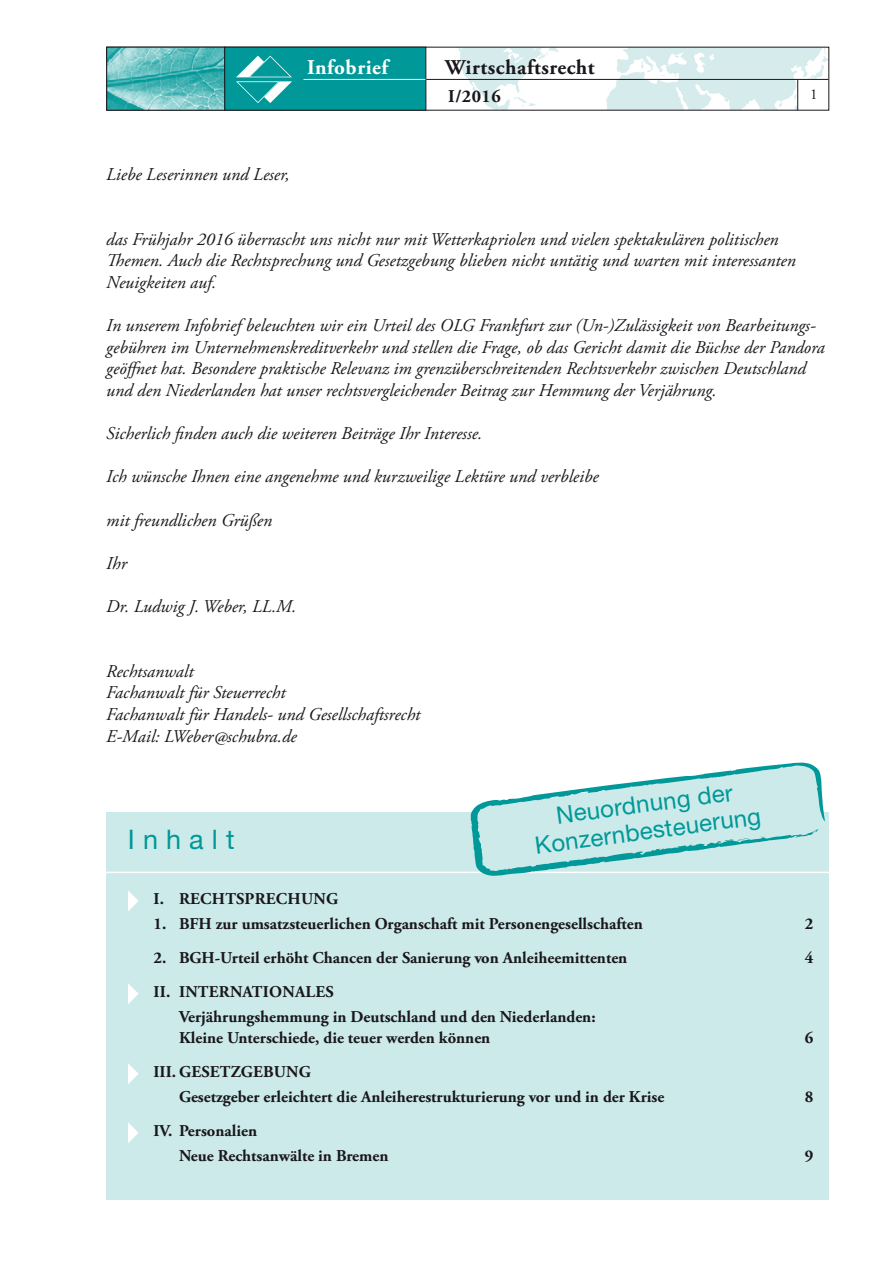
<style>
.page{position:relative;width:893px;height:1263px;background:#fff}
.page>*{position:absolute;margin:0;border:0;box-sizing:border-box;transform-origin:0 0}
.t1{font:27px "Helvetica Neue";letter-spacing:.3em;color:#009898}
.t2{font:24px/27px "Helvetica Neue";color:#009898;text-align:center}
.t3{font:700 21px "Adobe Garamond Pro";letter-spacing:.025em;color:#1a171c}
.t4{font:700 21px "Adobe Garamond Pro";letter-spacing:.025em;color:#fff}
.t5{font:italic 18px/21.6px "Adobe Garamond Pro";color:#1a171c}
.t6{font:700 18px "Adobe Garamond Pro";color:#1a171c}
.t7{font:700 16.5px/25.2px "Adobe Garamond Pro";color:#1a171c}
.t8{font:15px "Adobe Garamond Pro";color:#1a171c}
</style>
<div class="page">
<svg style="left:426px;top:49px;width:401px;height:60px"></svg>
<div style="left:798px;top:79px;width:31px;height:32px;background:#fff"></div>
<img style="left:108px;top:49px;width:115px;height:60px">
<div style="left:106px;top:47px;width:119px;height:64px;border:1px solid #1a171c"></div>
<div style="left:225px;top:47px;width:201px;height:63px;background:#009898"></div>
<div style="left:224px;top:47px;width:202px;height:64px;border:1px solid #1a171c"></div>
<svg style="left:236px;top:56px;width:56px;height:47px"></svg>
<hr style="left:426px;top:79px;width:403px;height:1px;background:#1a171c">
<hr style="left:303px;top:79px;width:122px;height:1px;background:#fff">
<hr style="left:797px;top:80px;width:1px;height:30px;background:#1a171c">
<div style="left:106px;top:813px;width:723px;height:387px;background:#cceaea"></div>
<svg style="left:128px;top:890px;width:11px;height:21px"></svg>
<svg style="left:128px;top:983px;width:11px;height:21px"></svg>
<svg style="left:128px;top:1063px;width:11px;height:21px"></svg>
<svg style="left:128px;top:1122px;width:11px;height:21px"></svg>
<hr style="left:101px;top:872px;width:764px;height:1px;background:#fff">
<svg style="left:469px;top:762px;width:356px;height:114px"></svg>
<p class="t4" style="left:307px;top:55px;width:82px">Infobrief</p>
<p class="t3" style="left:445px;top:55px;width:151px">Wirtschaftsrecht</p>
<p class="t6" style="left:448px;top:86px;width:54px">I/2016</p>
<p class="t5" style="left:106px;top:164px;width:185px">Liebe Leserinnen und Leser,</p>
<p class="t8" style="left:810px;top:86px;width:9px">1</p>
<p class="t5" style="left:106px;top:229px;width:691px">das Frühjahr 2016 überrascht uns nicht nur mit Wetterkapriolen und vielen spektakulären politischen<br>Themen. Auch die Rechtsprechung und Gesetzgebung blieben nicht untätig und warten mit interessanten<br>Neuigkeiten auf.</p>
<p class="t5" style="left:106px;top:315px;width:720px">In unserem Infobrief beleuchten wir ein Urteil des OLG Frankfurt zur (Un-)Zulässigkeit von Bearbeitungs&shy;gebühren im Unternehmenskreditverkehr und stellen die Frage, ob das Gericht damit die Büchse der Pandora geöffnet hat. Besondere praktische Relevanz im grenzüberschreitenden Rechtsverkehr zwischen Deutschland und den Niederlanden hat unser rechtsvergleichender Beitrag zur Hemmung der Verjährung.</p>
<p class="t5" style="left:106px;top:423px;width:378px">Sicherlich finden auch die weiteren Beiträge Ihr Interesse.</p>
<p class="t5" style="left:106px;top:466px;width:494px">Ich wünsche Ihnen eine angenehme und kurzweilige Lektüre und verbleibe</p>
<p class="t5" style="left:106px;top:509px;width:167px">mit freundlichen Grüßen</p>
<p class="t5" style="left:106px;top:553px;width:22px">Ihr</p>
<p class="t5" style="left:106px;top:596px;width:192px">Dr. Ludwig J. Weber, LL.M.</p>
<p class="t5" style="left:106px;top:661px;width:315px">Rechtsanwalt<br>Fachanwalt für Steuerrecht<br>Fachanwalt für Handels- und Gesellschaftsrecht<br>E-Mail: LWeber@schubra.de</p>
<h1 class="t1" style="left:128px;top:823px;width:108px">Inhalt</h1>
<h2 class="t2" style="left:530px;top:804px;width:229px;rotate:-7deg">Neuordnung der<br>Konzernbesteuerung</h2>
<p class="t7" style="left:153px;top:886px;width:186px">I. Rechtsprechung</p>
<p class="t7" style="left:153px;top:912px;width:491px">1. BFH zur umsatzsteuerlichen Organschaft mit Personengesellschaften</p>
<p class="t7" style="left:805px;top:912px;width:10px">2</p>
<p class="t7" style="left:153px;top:945px;width:475px">2. BGH -Urteil erhöht Chancen der Sanierung von Anleiheemittenten</p>
<p class="t7" style="left:805px;top:945px;width:10px">4</p>
<p class="t7" style="left:179px;top:979px;width:418px;text-indent:-26px">II. Internatio nales<br>Verjährungshemmung in Deutschland und den Niederlanden:</p>
<p class="t7" style="left:179px;top:1025px;width:313px">Kleine Unterschiede, die teuer werden können</p>
<p class="t7" style="left:805px;top:1025px;width:10px">6</p>
<p class="t7" style="left:153px;top:1059px;width:159px">III. Gesetzgebung</p>
<p class="t7" style="left:128px;top:1084px;width:14px">G</p>
<p class="t7" style="left:191px;top:1084px;width:475px">esetzgeber erleichtert die Anleiherestrukturierung vor und in der Krise</p>
<p class="t7" style="left:805px;top:1084px;width:10px">8</p>
<p class="t7" style="left:153px;top:1118px;width:105px">IV. Personalien</p>
<p class="t7" style="left:128px;top:1143px;width:23px">N</p>
<p class="t7" style="left:191px;top:1143px;width:199px">eue Rechtsanwälte in Bremen</p>
<p class="t7" style="left:805px;top:1143px;width:10px">9</p>
</div>
